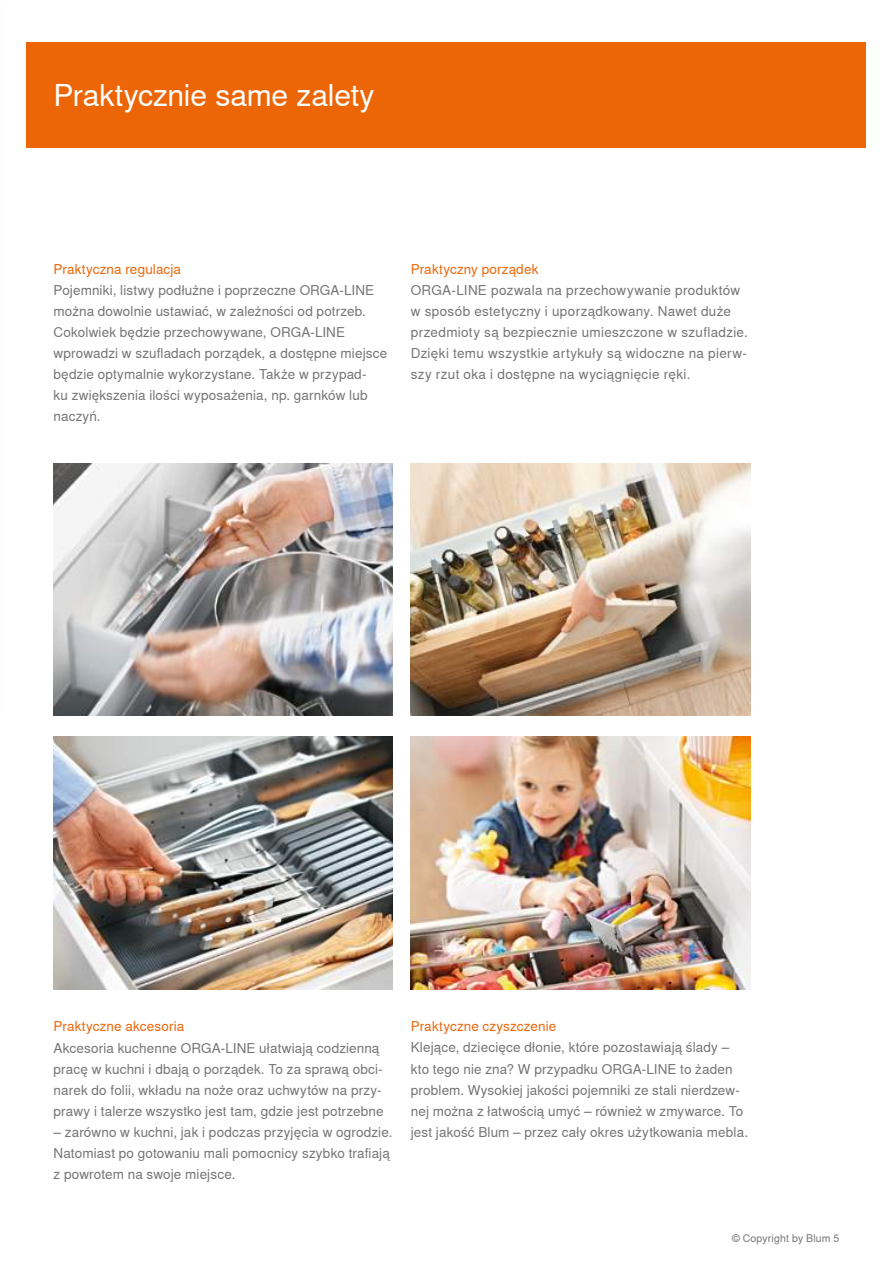
<style>
.page{position:relative;width:893px;height:1263px;background:#fff}
.page>*{position:absolute;margin:0;border:0;box-sizing:border-box;transform-origin:0 0}
.t1{font:30px "Nimbus Sans Global";letter-spacing:-.005em;color:#fff}
.t2{font:13.5px/21px "Nimbus Sans Global";letter-spacing:.01em;color:#757474}
.t3{font:13.5px "Nimbus Sans Global";letter-spacing:.01em;color:#ec6608}
.t4{font:10.5px "Nimbus Sans Global";letter-spacing:.02em;color:#757474}
</style>
<div class="page">
<div style="left:27px;top:42px;width:839px;height:105px;background:#ec6608"></div>
<img style="left:54px;top:463px;width:339px;height:253px">
<img style="left:411px;top:463px;width:339px;height:253px">
<img style="left:54px;top:737px;width:339px;height:252px">
<img style="left:411px;top:737px;width:339px;height:252px">
<h1 class="t1" style="left:54px;top:78px;width:322px">Praktycznie same zalety</h1>
<p class="t3" style="left:54px;top:261px;width:129px">Praktyczna regulacja</p>
<p class="t2" style="left:54px;top:280px;width:335px">Pojemniki, listwy podłużne i poprzeczne ORGA-LINE można dowolnie ustawiać, w zależności od potrzeb.<br>Cokolwiek będzie przechowywane, ORGA-LINE wprowadzi w szufladach porządek, a dostępne miejsce będzie optymalnie wykorzystane. Także w przypad-<br>ku zwiększenia ilości wyposażenia, np. garnków lub naczyń.</p>
<p class="t3" style="left:411px;top:261px;width:129px">Praktyczny porządek</p>
<p class="t2" style="left:411px;top:280px;width:339px">ORGA-LINE pozwala na przechowywanie produktów w sposób estetyczny i uporządkowany. Nawet duże przedmioty są bezpiecznie umieszczone w szufladzie.<br>Dzięki temu wszystkie artykuły są widoczne na pierw&shy;szy rzut oka i dostępne na wyciągnięcie ręki.</p>
<p class="t3" style="left:54px;top:1019px;width:132px">Praktyczne akcesoria</p>
<p class="t2" style="left:54px;top:1037px;width:331px">Akcesoria kuchenne ORGA-LINE ułatwiają codzienną pracę w kuchni i dbają o porządek. To za sprawą obci&shy;narek do folii, wkładu na noże oraz uchwytów na przy&shy;prawy i talerze wszystko jest tam, gdzie jest potrzebne</p>
<p class="t2" style="left:54px;top:1121px;width:340px">– zarówno w kuchni, jak i podczas przyjęcia w ogrodzie.<br>Natomiast po gotowaniu mali pomocnicy szybko trafiają z powrotem na swoje miejsce.</p>
<p class="t3" style="left:411px;top:1019px;width:147px">Praktyczne czyszczenie</p>
<p class="t2" style="left:411px;top:1037px;width:339px">Klejące, dziecięce dłonie, które pozostawiają ślady – kto tego nie zna? W przypadku ORGA-LINE to żaden problem. Wysokiej jakości pojemniki ze stali nierdzew&shy;nej można z łatwością umyć – również w zmywarce. To jest jakość Blum – przez cały okres użytkowania mebla.</p>
<p class="t4" style="left:732px;top:1232px;width:109px">© Copyright by Blum 5</p>
</div>
